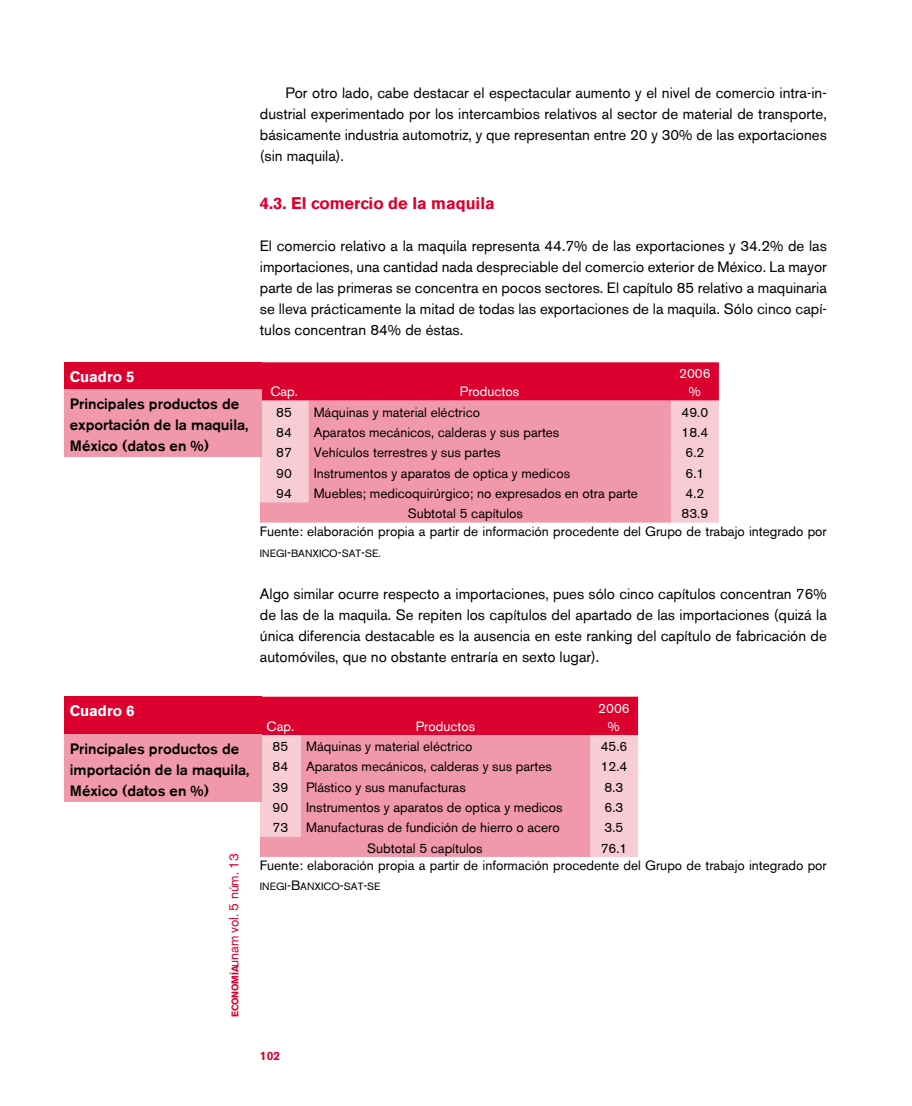
<style>
.page{position:relative;width:912px;height:1106px;background:#fff}
.page>*{position:absolute;margin:0;border:0;box-sizing:border-box;transform-origin:0 0}
.t1{font:700 16.5px "Akzidenz Grotesk BE";color:#dc002e}
.t2{font:15px/21px "Akzidenz Grotesk BE";color:#000;text-align:justify}
.t3{font:500 15px/21px "Akzidenz Grotesk BE";color:#000}
.t4{font:700 15px "Akzidenz Grotesk BE";color:#fff}
.t5{font:13.5px/17.7px "Akzidenz Grotesk BE";color:#000}
.t6{font:13.5px/18px "Akzidenz Grotesk BE";color:#fff;text-align:center}
.t7{font:13.5px "Akzidenz Grotesk BE";letter-spacing:-.01em;color:#dc002e}
.t8{font:700 12px "Akzidenz Grotesk BE";color:#dc002e}
.t9{font:10.5px "Akzidenz Grotesk BE";color:#000}
.s1{font-size:13.5px}
.s2{font-weight:700;font-size:9.45px}
</style>
<div class="page">
<div style="left:261px;top:362px;width:457px;height:38px;background:#dc002e"></div>
<div style="left:670px;top:400px;width:48px;height:122px;background:#f8ccd5"></div>
<svg style="left:260px;top:400px;width:410px;height:122px;background:#f19dae"></svg>
<svg style="left:260px;top:696px;width:377px;height:161px;background:#ed7d94"></svg>
<div style="left:64px;top:362px;width:197px;height:28px;background:#dc002e"></div>
<div style="left:64px;top:390px;width:197px;height:67px;background:#f199ab"></div>
<div style="left:64px;top:697px;width:197px;height:38px;background:#dc002e"></div>
<div style="left:64px;top:735px;width:197px;height:67px;background:#f199ab"></div>
<p class="t2" style="left:260px;top:82px;width:568px;text-indent:26px">Por otro lado, cabe destacar el espectacular aumento y el nivel de comercio intra-in&shy;dustrial experimentado por los intercambios relativos al sector de material de transporte, básicamente industria automotriz, y que representan entre 20 y 30% de las exportaciones (sin maquila).</p>
<p class="t1" style="left:260px;top:194px;width:236px">4.3. El comercio de la maquila</p>
<p class="t2" style="left:260px;top:235px;width:568px">El comercio relativo a la maquila representa 44.7% de las exportaciones y 34.2% de las importaciones, una cantidad nada despreciable del comercio exterior de México. La mayor parte de las primeras se concentra en pocos sectores. El capítulo 85 relativo a maquinaria se lleva prácticamente la mitad de todas las exportaciones de la maquila. Sólo cinco capí&shy;tulos concentran 84% de éstas.</p>
<p class="t4" style="left:70px;top:367px;width:66px">Cuadro 5</p>
<p class="t3" style="left:70px;top:393px;width:180px">Principales productos de exportación de la maquila,<br>México (datos en %)</p>
<p class="t6" style="left:270px;top:383px;width:29px">Cap.</p>
<p class="t6" style="left:459px;top:383px;width:61px">Productos</p>
<p class="t6" style="left:678px;top:365px;width:33px">2006 %</p>
<p class="t5" style="left:276px;top:403px;width:17px">85</p>
<p class="t5" style="left:313px;top:403px;width:168px">Máquinas y material eléctrico</p>
<p class="t5" style="left:681px;top:403px;width:28px">49.0</p>
<p class="t5" style="left:276px;top:423px;width:17px">84</p>
<p class="t5" style="left:313px;top:423px;width:247px">Aparatos mecánicos, calderas y sus partes</p>
<p class="t5" style="left:681px;top:423px;width:28px">18.4</p>
<p class="t5" style="left:276px;top:444px;width:17px">87</p>
<p class="t5" style="left:313px;top:444px;width:188px">Vehículos terrestres y sus partes</p>
<p class="t5" style="left:685px;top:444px;width:20px">6.2</p>
<p class="t5" style="left:276px;top:464px;width:17px">90</p>
<p class="t5" style="left:313px;top:464px;width:258px">Instrumentos y aparatos de optica y medicos</p>
<p class="t5" style="left:685px;top:464px;width:20px">6.1</p>
<p class="t5" style="left:276px;top:484px;width:17px">94</p>
<p class="t5" style="left:313px;top:484px;width:326px">Muebles; medicoquirúrgico; no expresados en otra parte</p>
<p class="t5" style="left:685px;top:484px;width:20px">4.2</p>
<p class="t5" style="left:407px;top:505px;width:117px">Subtotal 5 capítulos</p>
<p class="t5" style="left:260px;top:505px;width:568px;text-indent:421px">83.9<br>Fuente: elaboración propia a partir de información procedente del Grupo de trabajo integrado por</p>
<p class="t9" style="left:260px;top:547px;width:122px">INEGI<span class="s1">-</span>BANXICO<span class="s1">-</span>SAT<span class="s1">-</span>SE.</p>
<p class="t2" style="left:260px;top:583px;width:568px">Algo similar ocurre respecto a importaciones, pues sólo cinco capítulos concentran 76% de las de la maquila. Se repiten los capítulos del apartado de las importaciones (quizá la única diferencia destacable es la ausencia en este ranking del capítulo de fabricación de automóviles, que no obstante entraría en sexto lugar).</p>
<p class="t4" style="left:70px;top:702px;width:66px">Cuadro 6</p>
<p class="t3" style="left:70px;top:738px;width:181px">Principales productos de importación de la maquila,<br>México (datos en %)</p>
<p class="t7" style="left:226px;top:1017px;width:166px;rotate:-90deg"><span class="s2">economía</span>unam vol. 5 núm. 13</p>
<p class="t6" style="left:266px;top:717px;width:29px">Cap.</p>
<p class="t6" style="left:415px;top:717px;width:61px">Productos</p>
<p class="t6" style="left:598px;top:699px;width:33px">2006 %</p>
<p class="t5" style="left:272px;top:737px;width:17px">85</p>
<p class="t5" style="left:306px;top:737px;width:168px">Máquinas y material eléctrico</p>
<p class="t5" style="left:600px;top:737px;width:28px">45.6</p>
<p class="t5" style="left:272px;top:758px;width:17px">84</p>
<p class="t5" style="left:306px;top:758px;width:247px">Aparatos mecánicos, calderas y sus partes</p>
<p class="t5" style="left:600px;top:758px;width:28px">12.4</p>
<p class="t5" style="left:272px;top:778px;width:17px">39</p>
<p class="t5" style="left:306px;top:778px;width:161px">Plástico y sus manufacturas</p>
<p class="t5" style="left:604px;top:778px;width:20px">8.3</p>
<p class="t5" style="left:272px;top:798px;width:17px">90</p>
<p class="t5" style="left:306px;top:798px;width:258px">Instrumentos y aparatos de optica y medicos</p>
<p class="t5" style="left:604px;top:798px;width:20px">6.3</p>
<p class="t5" style="left:272px;top:818px;width:17px">73</p>
<p class="t5" style="left:306px;top:818px;width:255px">Manufacturas de fundición de hierro o acero</p>
<p class="t5" style="left:604px;top:818px;width:20px">3.5</p>
<p class="t5" style="left:367px;top:839px;width:117px">Subtotal 5 capítulos</p>
<p class="t5" style="left:260px;top:839px;width:568px;text-indent:340px">76.1<br>Fuente: elaboración propia a partir de información procedente del Grupo de trabajo integrado por</p>
<p class="t9" style="left:260px;top:880px;width:122px">INEGI<span class="s1">-B</span>ANXICO<span class="s1">-</span>SAT<span class="s1">-</span>SE</p>
<p class="t8" style="left:260px;top:1048px;width:22px">102</p>
</div>
